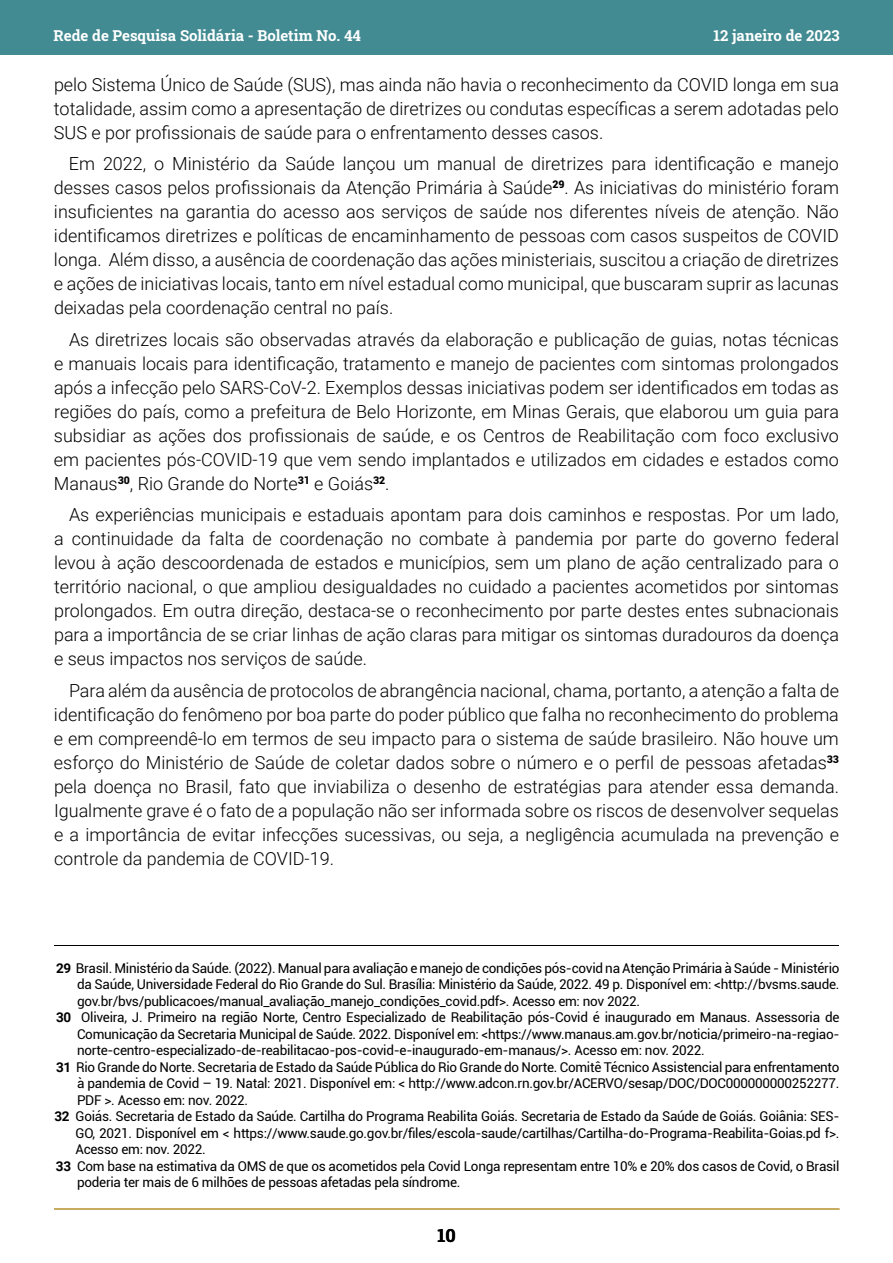
<style>
.page{position:relative;width:893px;height:1263px;background:#fff}
.page>*{position:absolute;margin:0;border:0;box-sizing:border-box;transform-origin:0 0}
.t1{font:300 18px/24px "Roboto";color:#000;text-align:justify}
.t2{font:700 18px "Roboto Slab";color:#000}
.t3{font:700 15px "Roboto Slab";color:#fff}
.t4{font:13.5px "Roboto";letter-spacing:-.02em;color:#000}
.s1{font-weight:700}
</style>
<div class="page">
<div style="left:0;top:0;width:893px;height:54px;background:#428b92"></div>
<hr style="left:54px;top:1208px;width:785px;height:1px;background:#b89230">
<hr style="left:54px;top:945px;width:785px;height:1px;background:#000">
<p class="t3" style="left:53px;top:25px;width:309px">Rede de Pesquisa Solidária - Boletim No. 44</p>
<p class="t3" style="left:713px;top:25px;width:127px">12 janeiro de 2023</p>
<p class="t1" style="left:54px;top:72px;width:786px">pelo Sistema Único de Saúde (SUS), mas ainda não havia o reconhecimento da COVID longa em sua totalidade, assim como a apresentação de diretrizes ou condutas específicas a serem adotadas pelo SUS e por profissionais de saúde para o enfrentamento desses casos.</p>
<p class="t1" style="left:54px;top:151px;width:786px;text-indent:15px">Em 2022, o Ministério da Saúde lançou um manual de diretrizes para identificação e manejo desses casos pelos profissionais da Atenção Primária à Saúde<sup>29</sup>. As iniciativas do ministério foram insuficientes na garantia do acesso aos serviços de saúde nos diferentes níveis de atenção. Não identificamos diretrizes e políticas de encaminhamento de pessoas com casos suspeitos de COVID longa. Além disso, a ausência de coordenação das ações ministeriais, suscitou a criação de diretrizes e ações de iniciativas locais, tanto em nível estadual como municipal, que buscaram suprir as lacunas deixadas pela coordenação central no país.</p>
<p class="t1" style="left:54px;top:327px;width:786px;text-indent:15px">As diretrizes locais são observadas através da elaboração e publicação de guias, notas técnicas e manuais locais para identificação, tratamento e manejo de pacientes com sintomas prolongados após a infecção pelo SARS-CoV-2. Exemplos dessas iniciativas podem ser identificados em todas as regiões do país, como a prefeitura de Belo Horizonte, em Minas Gerais, que elaborou um guia para subsidiar as ações dos profissionais de saúde, e os Centros de Reabilitação com foco exclusivo em pacientes pós-COVID-19 que vem sendo implantados e utilizados em cidades e estados como Manaus<sup>30</sup>, Rio Grande do Norte<sup>31</sup> e Goiás<sup>32</sup>.</p>
<p class="t1" style="left:54px;top:502px;width:786px;text-indent:15px">As experiências municipais e estaduais apontam para dois caminhos e respostas. Por um lado, a continuidade da falta de coordenação no combate à pandemia por parte do governo federal levou à ação descoordenada de estados e municípios, sem um plano de ação centralizado para o território nacional, o que ampliou desigualdades no cuidado a pacientes acometidos por sintomas prolongados. Em outra direção, destaca-se o reconhecimento por parte destes entes subnacionais para a importância de se criar linhas de ação claras para mitigar os sintomas duradouros da doença e seus impactos nos serviços de saúde.</p>
<p class="t1" style="left:54px;top:678px;width:787px;text-indent:15px">Para além da ausência de protocolos de abrangência nacional, chama, portanto, a atenção a falta de identificação do fenômeno por boa parte do poder público que falha no reconhecimento do problema e em compreendê-lo em termos de seu impacto para o sistema de saúde brasileiro. Não houve um esforço do Ministério de Saúde de coletar dados sobre o número e o perfil de pessoas afetadas<sup>33 </sup>pela doença no Brasil, fato que inviabiliza o desenho de estratégias para atender essa demanda.<br>Igualmente grave é o fato de a população não ser informada sobre os riscos de desenvolver sequelas e a importância de evitar infecções sucessivas, ou seja, a negligência acumulada na prevenção e controle da pandemia de COVID-19.</p>
<p class="t4" style="left:56px;top:958px;width:785px"><span class="s1">29</span> Brasil. Ministério da Saúde. (2022). Manual para avaliação e manejo de condições pós-covid na Atenção Primária à Saúde - Ministério</p>
<p class="t4" style="left:77px;top:975px;width:764px">da Saúde, Universidade Federal do Rio Grande do Sul. Brasília: Ministério da Saúde, 2022. 49 p. Disponível em: &lt;http://bvsms.saude.</p>
<p class="t4" style="left:77px;top:991px;width:565px">gov.br/bvs/publicacoes/manual_avaliação_manejo_condições_covid.pdf&gt;. Acesso em: nov 2022.</p>
<p class="t4" style="left:56px;top:1008px;width:785px"><span class="s1">30</span> Oliveira, J. Primeiro na região Norte, Centro Especializado de Reabilitação pós-Covid é inaugurado em Manaus. Assessoria de</p>
<p class="t4" style="left:77px;top:1024px;width:764px">Comunicação da Secretaria Municipal de Saúde. 2022. Disponível em: &lt;https://www.manaus.am.gov.br/noticia/primeiro-na-regiao-</p>
<p class="t4" style="left:77px;top:1041px;width:629px">norte-centro-especializado-de-reabilitacao-pos-covid-e-inaugurado-em-manaus/&gt;. Acesso em: nov. 2022.</p>
<p class="t4" style="left:56px;top:1057px;width:785px"><span class="s1">31</span> Rio Grande do Norte. Secretaria de Estado da Saúde Pública do Rio Grande do Norte. Comitê Técnico Assistencial para enfrentamento</p>
<p class="t4" style="left:77px;top:1074px;width:764px">à pandemia de Covid – 19. Natal: 2021. Disponível em: &lt; http://www.adcon.rn.gov.br/ACERVO/sesap/DOC/DOC000000000252277.</p>
<p class="t4" style="left:77px;top:1090px;width:173px">PDF &gt;. Acesso em: nov. 2022.</p>
<p class="t4" style="left:54px;top:1107px;width:786px"><span class="s1">32</span> Goiás. Secretaria de Estado da Saúde. Cartilha do Programa Reabilita Goiás. Secretaria de Estado da Saúde de Goiás. Goiânia: SES-</p>
<p class="t4" style="left:75px;top:1123px;width:765px">GO, 2021. Disponível em &lt; https://www.saude.go.gov.br/files/escola-saude/cartilhas/Cartilha-do-Programa-Reabilita-Goias.pd f&gt;.</p>
<p class="t4" style="left:75px;top:1140px;width:132px">Acesso em: nov. 2022.</p>
<p class="t4" style="left:56px;top:1156px;width:785px"><span class="s1">33</span> Com base na estimativa da OMS de que os acometidos pela Covid Longa representam entre 10% e 20% dos casos de Covid, o Brasil</p>
<p class="t4" style="left:77px;top:1173px;width:385px">poderia ter mais de 6 milhões de pessoas afetadas pela síndrome.</p>
<p class="t2" style="left:437px;top:1222px;width:20px">10</p>
</div>
